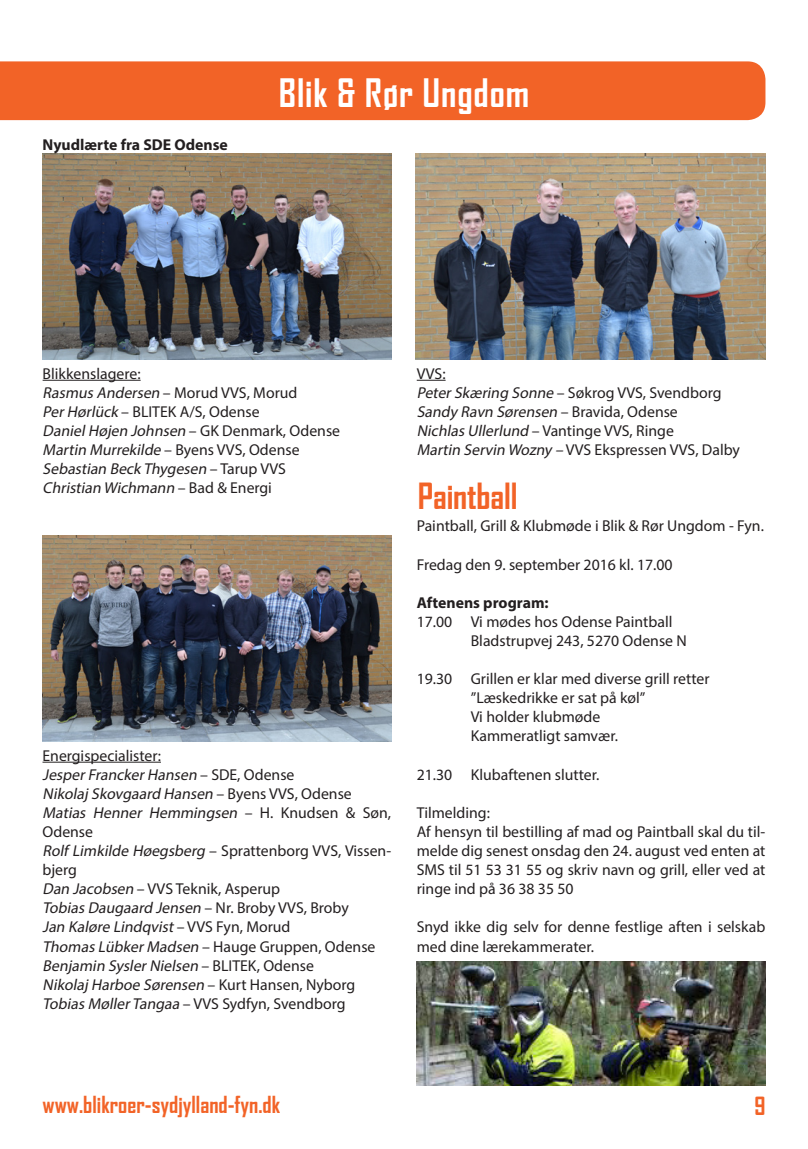
<style>
.page{position:relative;width:808px;height:1149px;background:#fff}
.page>*{position:absolute;margin:0;border:0;box-sizing:border-box;transform-origin:0 0}
.t1{font:700 37.5px "Agency FB";letter-spacing:.025em;color:#fff}
.t2{font:700 34.5px "Agency FB";letter-spacing:-.005em;color:#f26327}
.t3{font:700 24px "Agency FB";color:#f26327}
.t4{font:700 22.5px "Agency FB";color:#f26327}
.t5{font:15.75px/19px "Myriad Pro";color:#231f20}
.t6{font:700 15.75px "Myriad Pro";color:#231f20}
.s1{font-style:italic}
</style>
<div class="page">
<div style="left:0;top:61px;width:765px;height:59px;background:#f26327"></div>
<img style="left:417px;top:961px;width:348px;height:123px">
<img style="left:43px;top:153px;width:348px;height:206px">
<img style="left:43px;top:535px;width:348px;height:206px">
<img style="left:415px;top:153px;width:350px;height:206px">
<hr style="left:43px;top:380px;width:98px;height:1px;background:#231f20">
<hr style="left:43px;top:761px;width:118px;height:1px;background:#231f20">
<svg style="left:417px;top:380px;width:29px;height:1px"></svg>
<p class="t6" style="left:43px;top:134px;width:187px">Nyudlærte fra SDE Odense</p>
<h1 class="t1" style="left:279px;top:69px;width:252px">Blik &amp; Rør Ungdom</h1>
<p class="t5" style="left:43px;top:363px;width:299px">Blikkenslagere:<br><span class="s1">Rasmus Andersen</span> – M o r u d VVS , M o r u d <span class="s1">PerHørlück</span> – BLITEK A/S, Odense <span class="s1">DanielHøjen Johnsen</span> – GK Denmark, Odense <span class="s1">Martin Murrekilde</span> – Bye n s VVS , O d e n s e <span class="s1">Sebastian Beck Thygesen</span> – Ta r u p VV S <span class="s1">Christian Wichmann</span> – B a d &amp; E n e r g i</p>
<p class="t5" style="left:43px;top:745px;width:350px">Energispecialister:<br><span class="s1">JesperFranckerHansen</span> – S D E , O d e n s e<br><span class="s1">Nikolaj Skovgaard Hansen</span> – B ye n s VVS , O d e n s e <span class="s1">Matias Henner Hemmingsen</span> – H . K n u d s e n &amp; S ø n , Odense<br><span class="s1">Rolf Limkilde Høegsberg</span> – Sprattenborg VVS, Vissen&shy;bjerg<br><span class="s1">Dan Jacobsen</span> – VVS Teknik, Asperup<br><span class="s1">Tobias Daugaard Jensen</span> – N r. B ro by VVS , B ro by<br><span class="s1">Jan Kaløre Lindqvist</span>– VVS Fy n , M o r u d<br><span class="s1">Thomas LübkerMadsen</span> – Hauge Gruppen, Odense <span class="s1">Benjamin SyslerNielsen</span> – B L I T E K, O d e n s e<br><span class="s1">Nikolaj Harboe Sørensen</span> – Ku r t H a n s e n , N y b o rg <span class="s1">Tobias MøllerTangaa</span> – VVS Sydfyn, Svendborg</p>
<p class="t5" style="left:417px;top:363px;width:325px">VVS:<br><span class="s1">PeterSkæring Sonne</span> – Søkrog VVS, Svendborg <span class="s1">Sandy Ravn Sørensen</span> – B ra v i d a , O d e n s e<br><span class="s1">Nichlas Ullerlund</span> – Vantinge VVS, Ringe<br><span class="s1">Martin Servin Wozny –</span> VVS Ekspressen VVS, Dalby</p>
<h2 class="t2" style="left:418px;top:475px;width:101px">Paintball</h2>
<p class="t5" style="left:417px;top:516px;width:349px">Paintball, Grill &amp; Klubmøde i Blik &amp; Rør Ungdom - Fyn.</p>
<p class="t5" style="left:417px;top:554px;width:257px">Fredag den 9. september 2016 kl. 17.00</p>
<p class="t6" style="left:417px;top:592px;width:133px">Aftenens program:</p>
<p class="t5" style="left:471px;top:611px;width:218px;text-indent:-54px">17.00 Vi mødes hos Odense Paintball<br>Bladstrupvej 243, 5270 Odense N</p>
<p class="t5" style="left:471px;top:669px;width:240px;text-indent:-54px">19.30 Grillen er klar med diverse grill retter ”Læskedrikke er sat på køl”<br>Vi holder klubmøde<br>Kammeratligt samvær.</p>
<p class="t5" style="left:417px;top:764px;width:184px">21.30 Klubaftenen slutter.</p>
<p class="t5" style="left:417px;top:802px;width:350px">Tilmelding:<br>Af hensyn til bestilling af mad og Paintball skal du til&shy;melde dig senest onsdag den 24. august ved enten at SMS til 51 53 31 55 og skriv navn og grill, eller ved at ringe ind på 36 38 35 50</p>
<p class="t5" style="left:417px;top:917px;width:350px">Snyd ikke dig selv for denne festlige aften i selskab med dine lærekammerater.</p>
<h3 class="t4" style="left:43px;top:1090px;width:239px">www.blikroer-sydjylland-fyn.dk</h3>
<h3 class="t3" style="left:754px;top:1090px;width:13px">9</h3>
</div>
